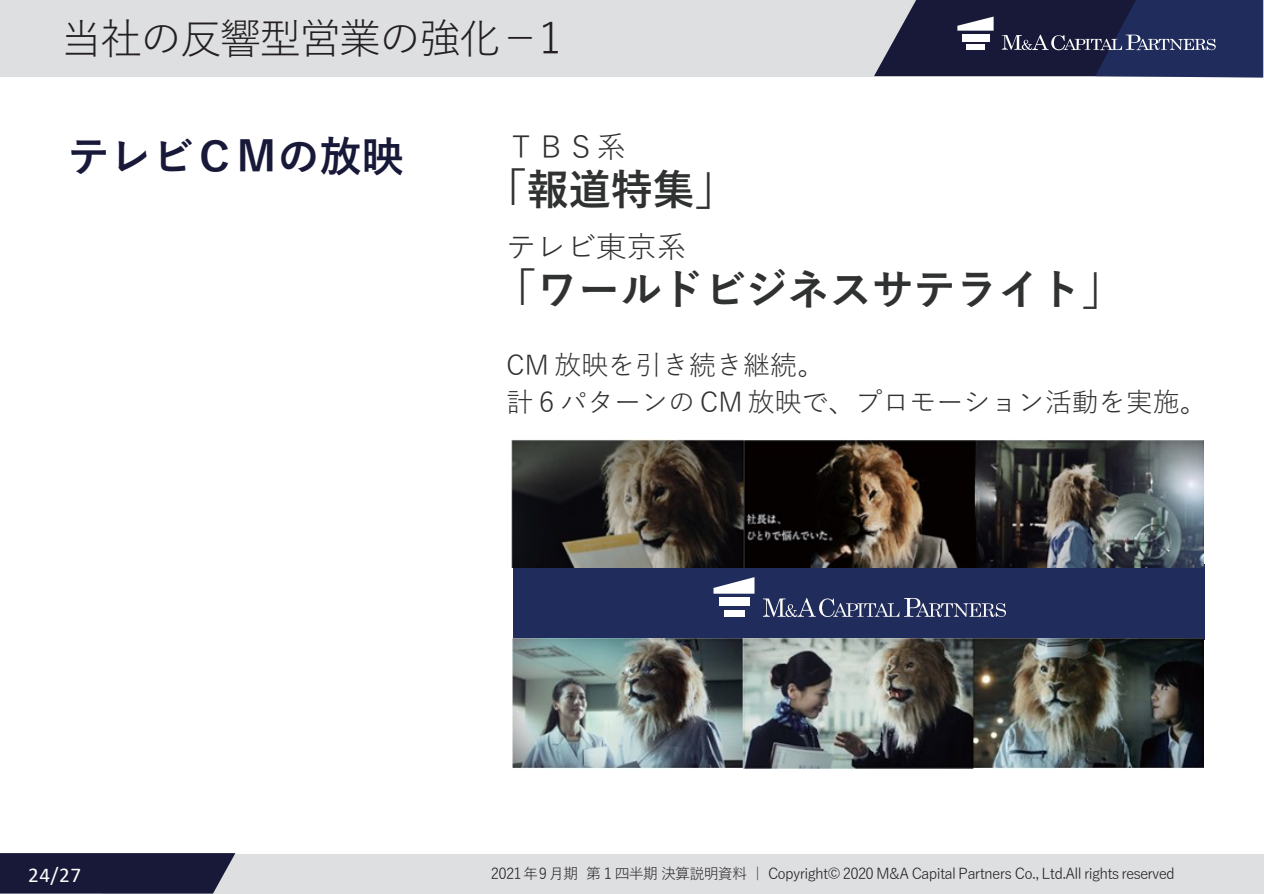
<style>
.page{position:relative;width:1264px;height:894px;background:#fff}
.page>*{position:absolute;margin:0;border:0;box-sizing:border-box;transform-origin:0 0}
.t1{font:700 42px "Yu Gothic";color:#303131}
.t2{font:42px "Yu Gothic";letter-spacing:-.05em;color:#231f20}
.t3{font:700 42px "Yu Gothic";color:#181939}
.t4{font:30px "Yu Gothic";color:#303131}
.t5{font:27px "Yu Gothic";color:#303131}
.t6{font:21px "Calibri";color:#fff}
.t7{font:15px "Yu Gothic";letter-spacing:-.05em;color:#231f20}
</style>
<div class="page">
<div style="left:0;top:0;width:1250px;height:76px;background:#dedfe1"></div>
<svg style="left:873px;top:0;width:389px;height:78px;background:#353a5c"></svg>
<div style="left:101px;top:854px;width:1162px;height:39px;background:#dedfe1"></div>
<svg style="left:0;top:853px;width:235px;height:40px;background:#212241"></svg>
<div style="left:512px;top:564px;width:692px;height:76px;background:#1f2c5c"></div>
<img style="left:512px;top:638px;width:690px;height:130px">
<img style="left:763px;top:598px;width:242px;height:18px">
<div style="left:723px;top:609px;width:21px;height:7px;background:#fff"></div>
<div style="left:718px;top:597px;width:31px;height:9px;background:#fff"></div>
<svg style="left:713px;top:577px;width:41px;height:16px"></svg>
<img style="left:511px;top:439px;width:691px;height:129px">
<p class="t2" style="left:61px;top:0;width:503px">当社の反響型営業の強化－1</p>
<p class="t3" style="left:68px;top:133px;width:337px">テレビＣＭの放映</p>
<p class="t4" style="left:506px;top:120px;width:122px">ＴＢＳ系</p>
<p class="t1" style="left:485px;top:166px;width:253px">「報道特集」</p>
<p class="t4" style="left:506px;top:220px;width:182px">テレビ東京系</p>
<p class="t1" style="left:494px;top:266px;width:631px">「ワールドビジネスサテライト」</p>
<p class="t5" style="left:506px;top:340px;width:320px">CM 放映を引き続き継続。</p>
<p class="t5" style="left:506px;top:377px;width:702px">計６パターンの CM 放映で、プロモーション活動を実施。</p>
<h3 class="t6" style="left:28px;top:860px;width:54px">24/27</h3>
<p class="t7" style="left:491px;top:859px;width:685px">2021年9 月期第１四半期決算説明資料｜ Copyright© 2020 M&amp;A Capital Partners Co., Ltd.All rights reserved</p>
</div>
